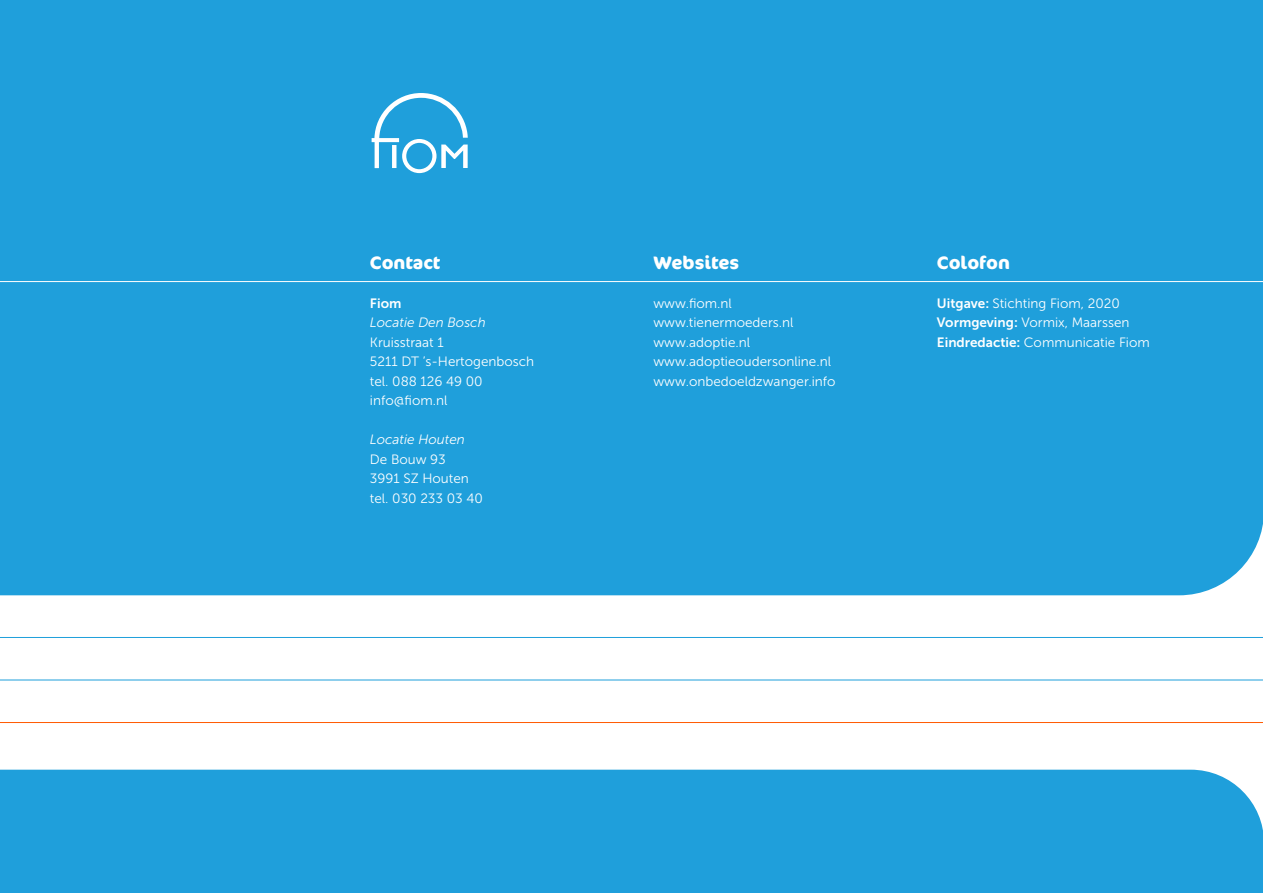
<style>
.page{position:relative;width:1263px;height:893px;background:#fff}
.page>*{position:absolute;margin:0;border:0;box-sizing:border-box;transform-origin:0 0}
.t1{font:700 18px "Cocon";color:#fff}
.t2{font:13.5px/19.5px "Museo Sans 300";color:#fff}
.t3{font:italic 13.5px "Museo Sans 300";color:#fff}
.t4{font:13.5px "Museo Sans 700";color:#fff}
.s1{font-family:"Museo Sans 700"}
</style>
<div class="page">
<div style="left:0;top:0;width:1263px;height:595px;background:#1f9fdb"></div>
<div style="left:0;top:770px;width:1263px;height:123px;background:#1f9fdb"></div>
<hr style="left:0;top:680px;width:1263px;height:1px;background:#1f9fdb">
<hr style="left:0;top:722px;width:1263px;height:1px;background:#ff5a00">
<hr style="left:0;top:637px;width:1263px;height:1px;background:#1f9fdb">
<svg style="left:372px;top:93px;width:96px;height:80px"></svg>
<hr style="left:0;top:281px;width:1263px;height:1px;background:#fff">
<h1 class="t1" style="left:370px;top:251px;width:72px">Contact</h1>
<p class="t4" style="left:370px;top:295px;width:33px">Fiom</p>
<p class="t3" style="left:370px;top:315px;width:117px">Locatie Den Bosch</p>
<p class="t2" style="left:370px;top:332px;width:166px">Kruisstraat 1<br>5211 DT ’s-Hertogenbosch tel. 088 126 49 00 info@fiom.nl</p>
<p class="t3" style="left:370px;top:432px;width:96px">Locatie Houten</p>
<p class="t2" style="left:370px;top:449px;width:114px">De Bouw 93<br>3991 SZ Houten tel. 030 233 03 40</p>
<h1 class="t1" style="left:653px;top:251px;width:87px">Websites</h1>
<p class="t2" style="left:653px;top:293px;width:183px">www.fiom.nl www.tienermoeders.nl www.adoptie.nl www.adoptieoudersonline.nl www.onbedoeldzwanger.info</p>
<h1 class="t1" style="left:937px;top:251px;width:74px">Colofon</h1>
<p class="t2" style="left:937px;top:293px;width:214px"><span class="s1">Uitgave:</span> Stichting Fiom, 2020<br><span class="s1">Vormgeving:</span> Vormix, Maarssen<br><span class="s1">Eindredactie:</span> Communicatie Fiom</p>
</div>
